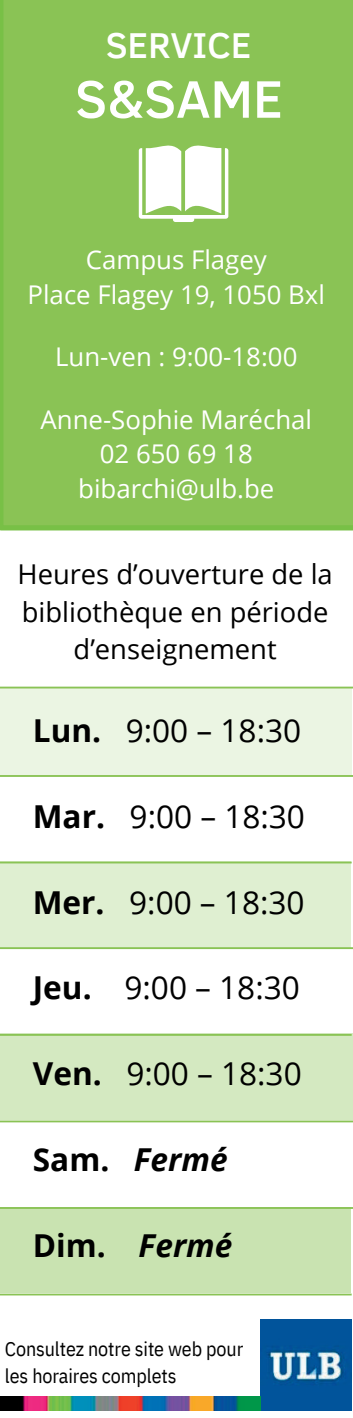
<style>
.page{position:relative;width:353px;height:1418px;background:#fff}
.page>*{position:absolute;margin:0;border:0;box-sizing:border-box;transform-origin:0 0}
.t1{font:500 53.75px "Clear Sans";color:#fff}
.t2{font:500 36.75px "Clear Sans";letter-spacing:-.005em;color:#fff}
.t3{font:31.5px "Open Sans";color:#000}
.t4{font:italic 700 31.5px "Open Sans";color:#000}
.t5{font:27.25px/37.2px "Open Sans";color:#000;text-align:center}
.t6{font:25.75px/34.8px "Open Sans";color:#fff;text-align:center}
.t7{font:20px/26.8px "IBM Plex Sans Cond";letter-spacing:-.005em;color:#000}
.s1{font-weight:700}
.s2{font-style:normal}
</style>
<div class="page">
<div style="left:0;top:0;width:352px;height:530px;background:#8ac355"></div>
<svg style="left:139px;top:146px;width:89px;height:76px"></svg>
<div style="left:0;top:688px;width:351px;height:86px;background:#ebf5e3"></div>
<div style="left:0;top:863px;width:351px;height:84px;background:#dfefd1"></div>
<div style="left:0;top:1034px;width:352px;height:85px;background:#d4e9c1"></div>
<div style="left:0;top:1209px;width:351px;height:83px;background:#c9e3b1"></div>
<img style="left:260px;top:1319px;width:92px;height:91px">
<img style="left:0;top:1396px;width:260px;height:14px">
<hr style="left:0;top:686px;width:352px;height:2px;background:#8ac355">
<hr style="left:0;top:775px;width:352px;height:2px;background:#8ac355">
<hr style="left:0;top:861px;width:351px;height:2px;background:#8ac355">
<hr style="left:0;top:947px;width:352px;height:2px;background:#8ac355">
<hr style="left:0;top:1034px;width:351px;height:1px;background:#8ac355">
<hr style="left:0;top:1120px;width:352px;height:2px;background:#8ac355">
<hr style="left:0;top:1207px;width:352px;height:2px;background:#8ac355">
<hr style="left:0;top:1293px;width:351px;height:2px;background:#8ac355">
<h2 class="t2" style="left:106px;top:18px;width:147px">SERVICE</h2>
<h1 class="t1" style="left:75px;top:60px;width:209px">S&amp;SAME</h1>
<p class="t6" style="left:28px;top:242px;width:299px">Campus Flagey<br>Place Flagey 19, 1050 Bxl</p>
<p class="t6" style="left:55px;top:339px;width:244px">Lun-ven : 9:00-18:00</p>
<p class="t6" style="left:41px;top:401px;width:273px">Anne-Sophie Maréchal<br>02 650 69 18 bibarchi@ulb.be</p>
<p class="t5" style="left:17px;top:555px;width:317px">Heures d’ouverture de la bibliothèque en période d’enseignement</p>
<p class="t3" style="left:33px;top:708px;width:270px"><span class="s1">Lun.</span> 9:00 – 18:30</p>
<p class="t3" style="left:33px;top:794px;width:273px"><span class="s1">Mar.</span> 9:00 – 18:30</p>
<p class="t3" style="left:33px;top:880px;width:273px"><span class="s1">Mer.</span> 9:00 – 18:30</p>
<p class="t3" style="left:33px;top:965px;width:268px"><span class="s1">Jeu.</span> 9:00 – 18:30</p>
<p class="t3" style="left:33px;top:1051px;width:270px"><span class="s1">Ven.</span> 9:00 – 18:30</p>
<p class="t4" style="left:33px;top:1137px;width:196px"><span class="s2">Sam.</span> Fermé</p>
<p class="t4" style="left:33px;top:1223px;width:201px"><span class="s2">Dim.</span> Fermé</p>
<p class="t7" style="left:5px;top:1335px;width:240px">Consultez notre site web pour les horaires complets</p>
</div>
